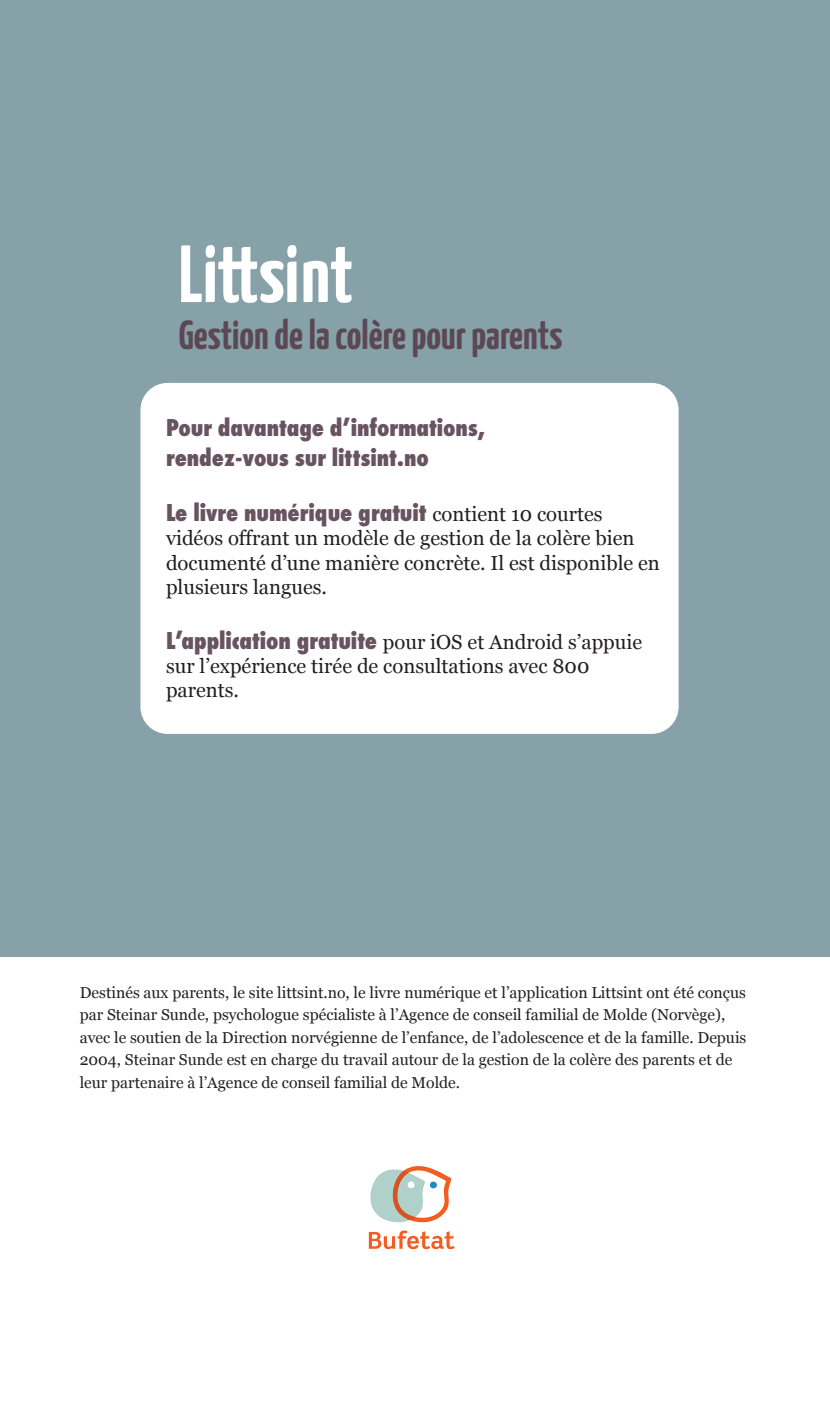
<style>
.page{position:relative;width:830px;height:1404px;background:#fff}
.page>*{position:absolute;margin:0;border:0;box-sizing:border-box;transform-origin:0 0}
.Littsint{font:700 81px "Yanone Kaffeesatz";color:#fff}
.Littsint-2{font:700 40.5px "Yanone Kaffeesatz";color:#5b4854}
.t1{font:800 25.43px/30.6px "Futura PT Cond";letter-spacing:-.005em;color:#685461}
.t2{font:20.25px/24.3px "Georgia";color:#231f20}
.Tekst-start{font:15.75px/22.5px "Georgia";color:#231f20}
.s1{font-family:"Georgia";font-weight:400;font-size:20.25px;color:#231f20}
.s2{font-family:"Futura PT Cond";font-weight:800;font-size:25.43px;color:#685461}
</style>
<div class="page">
<div style="left:0;top:0;width:829px;height:1403px;background:#86a2a8"></div>
<div style="left:0;top:957px;width:829px;height:446px;background:#fff"></div>
<svg style="left:368px;top:1230px;width:86px;height:18px"></svg>
<svg style="left:370px;top:1166px;width:81px;height:57px"></svg>
<svg style="left:407px;top:1180px;width:7px;height:8px"></svg>
<div style="left:140px;top:383px;width:538px;height:350px;background:#fff;border-radius:27px"></div>
<p class="Littsint" style="left:179px;top:216px;width:176px">Littsint</p>
<p class="Littsint-2" style="left:179px;top:306px;width:385px">Gestion de la colère pour parents</p>
<p class="t1" style="left:166px;top:411px;width:321px">Pour davantage d’informations, rendez-vous sur littsint.no</p>
<p class="t1" style="left:166px;top:497px;width:438px">Le livre numérique gratuit <span class="s1">contient 10 courtes</span></p>
<p class="t2" style="left:166px;top:525px;width:495px">vidéos offrant un modèle de gestion de la colère bien documenté d’une manière concrète. Il est disponible en plusieurs langues.</p>
<p class="t2" style="left:166px;top:628px;width:477px"><span class="s2">L’application gratuite</span> pour iOS et Android s’appuie sur l’expérience tirée de consultations avec 800 parents.</p>
<p class="Tekst-start" style="left:80px;top:980px;width:667px">Destinés aux parents, le site littsint.no, le livre numérique et l’application Littsint ont été conçus par Steinar Sunde, psychologue spécialiste à l’Agence de conseil familial de Molde (Norvège), avec le soutien de la Direction norvégienne de l’enfance, de l’adolescence et de la famille. Depuis 2004, Steinar Sunde est en charge du travail autour de la gestion de la colère des parents et de leur partenaire à l’Agence de conseil familial de Molde.</p>
</div>
